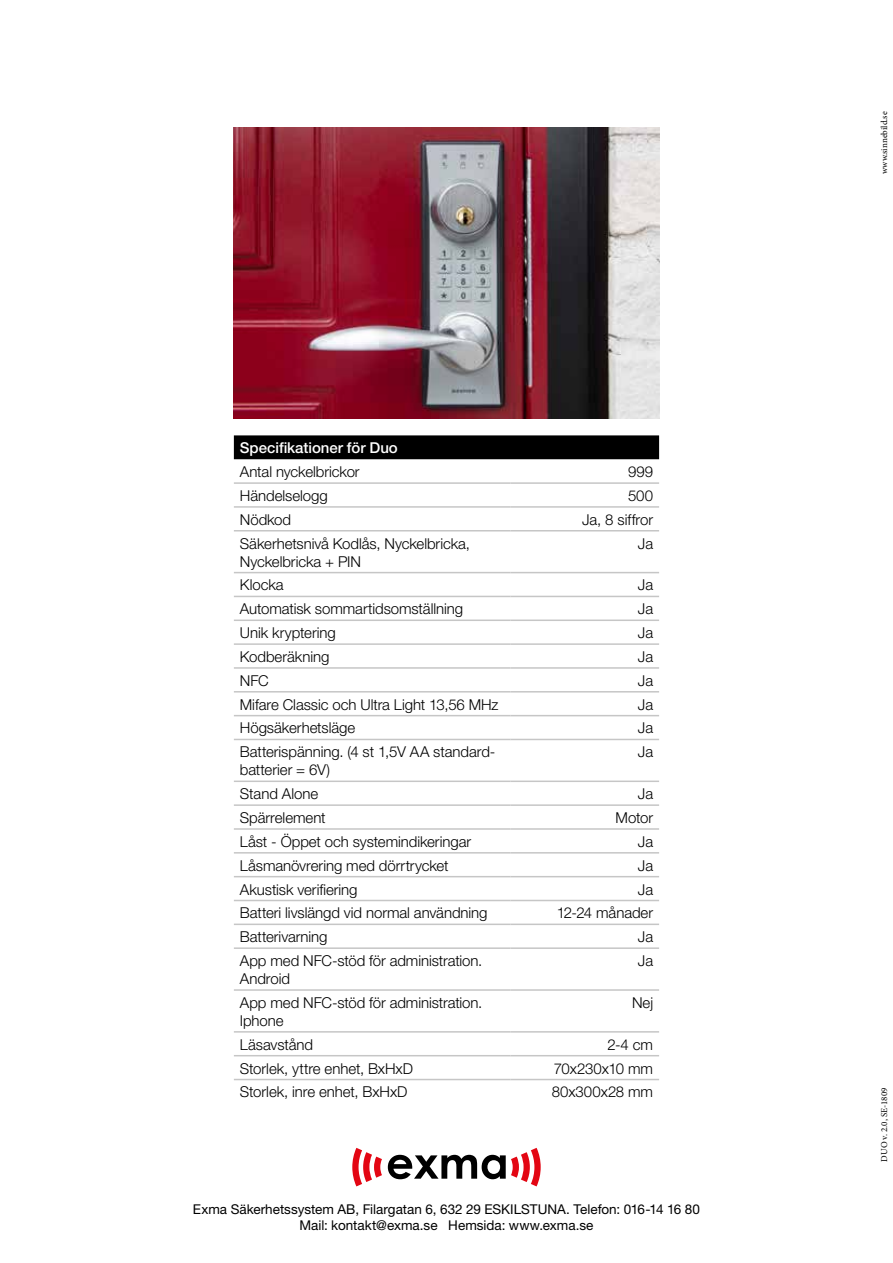
<style>
.page{position:relative;width:893px;height:1263px;background:#fff}
.page>*{position:absolute;margin:0;border:0;box-sizing:border-box;transform-origin:0 0}
.t1{font:300 15px/18px "Helvetica Neue";letter-spacing:-.005em;color:#000}
.t2{font:500 15px "Helvetica Neue";letter-spacing:-.005em;color:#fff}
.t3{font:13.5px/16.2px "Helvetica Neue";color:#000;text-align:center}
.t4{font:9px "Minion Pro";color:#000}
</style>
<div class="page">
<img style="left:234px;top:128px;width:425px;height:291px">
<div style="left:234px;top:435px;width:425px;height:24px;background:#000"></div>
<hr style="left:234px;top:482px;width:276px;height:2px;background:#c6c6c6">
<hr style="left:510px;top:482px;width:149px;height:2px;background:#c6c6c6">
<hr style="left:234px;top:506px;width:276px;height:2px;background:#c6c6c6">
<hr style="left:510px;top:506px;width:149px;height:2px;background:#c6c6c6">
<hr style="left:234px;top:530px;width:276px;height:1px;background:#c6c6c6">
<hr style="left:510px;top:530px;width:149px;height:1px;background:#c6c6c6">
<hr style="left:234px;top:572px;width:276px;height:1px;background:#c6c6c6">
<hr style="left:510px;top:572px;width:149px;height:1px;background:#c6c6c6">
<hr style="left:234px;top:596px;width:276px;height:1px;background:#c6c6c6">
<hr style="left:510px;top:596px;width:149px;height:1px;background:#c6c6c6">
<hr style="left:234px;top:619px;width:276px;height:2px;background:#c6c6c6">
<hr style="left:510px;top:619px;width:149px;height:2px;background:#c6c6c6">
<hr style="left:234px;top:643px;width:276px;height:2px;background:#c6c6c6">
<hr style="left:510px;top:643px;width:149px;height:2px;background:#c6c6c6">
<hr style="left:234px;top:667px;width:276px;height:2px;background:#c6c6c6">
<hr style="left:510px;top:667px;width:149px;height:2px;background:#c6c6c6">
<hr style="left:234px;top:691px;width:276px;height:1px;background:#c6c6c6">
<hr style="left:510px;top:691px;width:149px;height:1px;background:#c6c6c6">
<hr style="left:234px;top:715px;width:276px;height:1px;background:#c6c6c6">
<hr style="left:510px;top:715px;width:149px;height:1px;background:#c6c6c6">
<hr style="left:234px;top:739px;width:276px;height:1px;background:#c6c6c6">
<hr style="left:510px;top:739px;width:149px;height:1px;background:#c6c6c6">
<hr style="left:234px;top:780px;width:276px;height:2px;background:#c6c6c6">
<hr style="left:510px;top:780px;width:149px;height:2px;background:#c6c6c6">
<hr style="left:234px;top:804px;width:276px;height:2px;background:#c6c6c6">
<hr style="left:510px;top:804px;width:149px;height:2px;background:#c6c6c6">
<hr style="left:234px;top:828px;width:276px;height:2px;background:#c6c6c6">
<hr style="left:510px;top:828px;width:149px;height:2px;background:#c6c6c6">
<hr style="left:234px;top:852px;width:276px;height:1px;background:#c6c6c6">
<hr style="left:510px;top:852px;width:149px;height:1px;background:#c6c6c6">
<hr style="left:234px;top:876px;width:276px;height:1px;background:#c6c6c6">
<hr style="left:510px;top:876px;width:149px;height:1px;background:#c6c6c6">
<hr style="left:234px;top:900px;width:276px;height:1px;background:#c6c6c6">
<hr style="left:510px;top:900px;width:149px;height:1px;background:#c6c6c6">
<hr style="left:234px;top:923px;width:276px;height:2px;background:#c6c6c6">
<hr style="left:510px;top:923px;width:149px;height:2px;background:#c6c6c6">
<hr style="left:234px;top:947px;width:276px;height:2px;background:#c6c6c6">
<hr style="left:510px;top:947px;width:149px;height:2px;background:#c6c6c6">
<hr style="left:234px;top:989px;width:276px;height:2px;background:#c6c6c6">
<hr style="left:510px;top:989px;width:149px;height:2px;background:#c6c6c6">
<hr style="left:234px;top:1031px;width:276px;height:1px;background:#c6c6c6">
<hr style="left:510px;top:1031px;width:149px;height:1px;background:#c6c6c6">
<hr style="left:234px;top:1055px;width:276px;height:1px;background:#c6c6c6">
<hr style="left:510px;top:1055px;width:149px;height:1px;background:#c6c6c6">
<hr style="left:234px;top:1079px;width:276px;height:1px;background:#c6c6c6">
<hr style="left:510px;top:1079px;width:149px;height:1px;background:#c6c6c6">
<svg style="left:352px;top:1148px;width:30px;height:38px"></svg>
<svg style="left:388px;top:1148px;width:153px;height:38px"></svg>
<p class="t4" style="left:878px;top:174px;width:64px;rotate:-90deg">www.sinnebild.se</p>
<p class="t2" style="left:240px;top:439px;width:159px">Specifikationer för Duo</p>
<p class="t1" style="left:240px;top:462px;width:121px">Antal nyckelbrickor</p>
<p class="t1" style="left:628px;top:462px;width:26px">999</p>
<p class="t1" style="left:240px;top:486px;width:89px">Händelselogg</p>
<p class="t1" style="left:628px;top:486px;width:27px">500</p>
<p class="t1" style="left:240px;top:510px;width:53px">Nödkod</p>
<p class="t1" style="left:582px;top:510px;width:72px">Ja, 8 siffror</p>
<p class="t1" style="left:240px;top:534px;width:232px">Säkerhetsnivå Kodlås, Nyckelbricka,<br>Nyckelbricka + PIN</p>
<p class="t1" style="left:638px;top:534px;width:17px">Ja</p>
<p class="t1" style="left:240px;top:576px;width:45px">Klocka</p>
<p class="t1" style="left:638px;top:576px;width:17px">Ja</p>
<p class="t1" style="left:240px;top:600px;width:225px">Automatisk sommartidsomställning</p>
<p class="t1" style="left:638px;top:600px;width:17px">Ja</p>
<p class="t1" style="left:240px;top:623px;width:97px">Unik kryptering</p>
<p class="t1" style="left:638px;top:623px;width:17px">Ja</p>
<p class="t1" style="left:240px;top:647px;width:91px">Kodberäkning</p>
<p class="t1" style="left:638px;top:647px;width:17px">Ja</p>
<p class="t1" style="left:240px;top:671px;width:30px">NFC</p>
<p class="t1" style="left:638px;top:671px;width:17px">Ja</p>
<p class="t1" style="left:240px;top:695px;width:260px">Mifare Classic och Ultra Light 13,56 MHz</p>
<p class="t1" style="left:638px;top:695px;width:17px">Ja</p>
<p class="t1" style="left:240px;top:719px;width:117px">Högsäkerhetsläge</p>
<p class="t1" style="left:638px;top:719px;width:17px">Ja</p>
<p class="t1" style="left:240px;top:743px;width:257px">Batterispänning. (4 st 1,5V AA standard&shy;batterier = 6V)</p>
<p class="t1" style="left:638px;top:743px;width:17px">Ja</p>
<p class="t1" style="left:240px;top:784px;width:80px">Stand Alone</p>
<p class="t1" style="left:638px;top:784px;width:17px">Ja</p>
<p class="t1" style="left:240px;top:808px;width:87px">Spärrelement</p>
<p class="t1" style="left:616px;top:808px;width:39px">Motor</p>
<p class="t1" style="left:240px;top:832px;width:233px">Låst - Öppet och systemindikeringar</p>
<p class="t1" style="left:638px;top:832px;width:17px">Ja</p>
<p class="t1" style="left:240px;top:856px;width:210px">Låsmanövrering med dörrtrycket</p>
<p class="t1" style="left:638px;top:856px;width:17px">Ja</p>
<p class="t1" style="left:240px;top:880px;width:119px">Akustisk verifiering</p>
<p class="t1" style="left:638px;top:880px;width:17px">Ja</p>
<p class="t1" style="left:240px;top:904px;width:249px">Batteri livslängd vid normal användning</p>
<p class="t1" style="left:557px;top:904px;width:98px">12-24 månader</p>
<p class="t1" style="left:240px;top:927px;width:89px">Batterivarning</p>
<p class="t1" style="left:638px;top:927px;width:17px">Ja</p>
<p class="t1" style="left:240px;top:951px;width:244px">App med NFC-stöd för administration.<br>Android</p>
<p class="t1" style="left:638px;top:951px;width:17px">Ja</p>
<p class="t1" style="left:240px;top:993px;width:244px">App med NFC-stöd för administration.<br>Iphone</p>
<p class="t1" style="left:632px;top:993px;width:23px">Nej</p>
<p class="t1" style="left:240px;top:1035px;width:75px">Läsavstånd</p>
<p class="t1" style="left:607px;top:1035px;width:47px">2-4 cm</p>
<p class="t1" style="left:240px;top:1059px;width:175px">Storlek, yttre enhet, BxHxD</p>
<p class="t1" style="left:554px;top:1059px;width:101px">70x230x10 mm</p>
<p class="t1" style="left:240px;top:1083px;width:169px">Storlek, inre enhet, BxHxD</p>
<p class="t1" style="left:552px;top:1083px;width:103px">80x300x28 mm</p>
<p class="t4" style="left:878px;top:1161px;width:76px;rotate:-90deg">DUO v. 2.0, SE-1809</p>
<p class="t3" style="left:193px;top:1201px;width:509px">Exma Säkerhetssystem AB, Filargatan 6, 632 29 ESKILSTUNA. Telefon: 016-14 16 80<br>Mail: kontakt@exma.se Hemsida: www.exma.se</p>
</div>
